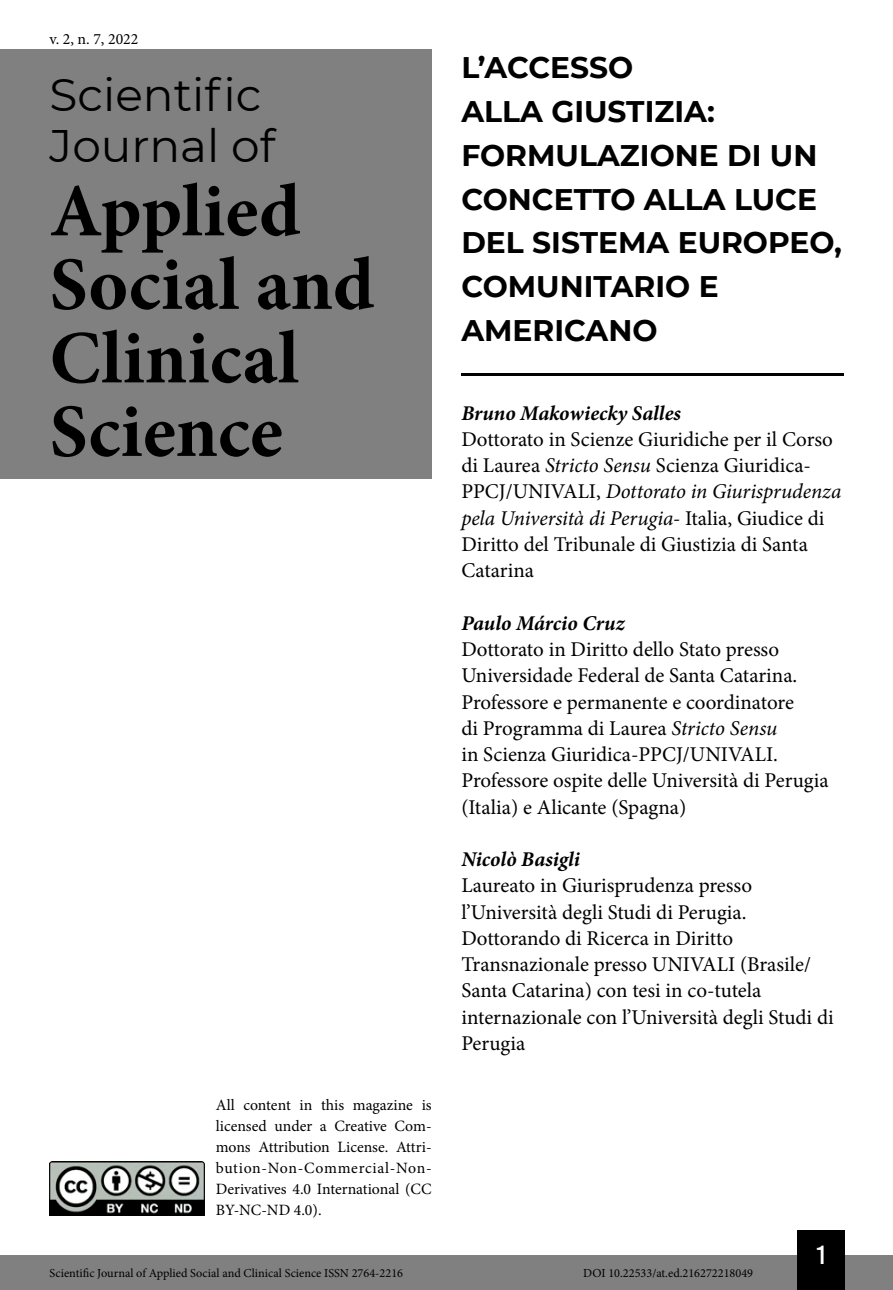
<style>
.page{position:relative;width:893px;height:1290px;background:#fff}
.page>*{position:absolute;margin:0;border:0;box-sizing:border-box;transform-origin:0 0}
.t1{font:700 75.25px/73.5px "Minion Pro";color:#000}
.t2{font:45.5px/50.8px "Montserrat";color:#000}
.Título_Artigo{font:700 29.75px/43.8px "Montserrat";color:#000}
.t3{font:26.25px "Bebas Kai";color:#fff}
.Infos_autor{font:21px/26.2px "Minion Pro";color:#000}
.Autor{font:italic 700 21px "Minion Pro";letter-spacing:-.005em;color:#000}
.t4{font:15.75px/21px "Minion Pro";color:#000;text-align:justify}
.t5{font:12.25px "Minion Pro";color:#000}
.s1{font-style:italic}
</style>
<div class="page">
<div style="left:0;top:1255px;width:893px;height:35px;background:#808080"></div>
<div style="left:797px;top:1230px;width:48px;height:60px;background:#000"></div>
<img style="left:50px;top:1161px;width:154px;height:54px">
<div style="left:0;top:50px;width:432px;height:429px;background:#808080"></div>
<hr style="left:461px;top:373px;width:382px;height:3px;background:#000">
<p class="t4" style="left:50px;top:28px;width:90px">v. 2, n. 7, 2022</p>
<h2 class="t2" style="left:50px;top:68px;width:227px">Scientific<br>Journal of</h2>
<h1 class="t1" style="left:50px;top:174px;width:326px">Applied<br>Social and<br>Clinical<br>Science</h1>
<p class="t4" style="left:216px;top:1095px;width:217px">All content in this magazine is licensed under a Creative Com&shy;mons Attribution License. Attri&shy;bution-Non-Commercial-Non-Derivatives 4.0 International (CC BY-NC-ND 4.0).</p>
<p class="Título_Artigo" style="left:461px;top:44px;width:382px">L’ACCESSO<br>ALLA GIUSTIZIA:<br>FORMULAZIONE DI UN<br>CONCETTO ALLA LUCE<br>DEL SISTEMA EUROPEO,<br>COMUNITARIO E<br>AMERICANO</p>
<p class="Autor" style="left:461px;top:398px;width:221px">Bruno Makowiecky Salles</p>
<p class="Infos_autor" style="left:461px;top:426px;width:381px">Dottorato in Scienze Giuridiche per il Corso di Laurea <span class="s1">Stricto Sensu</span> Scienza Giuridica-PPCJ/UNIVALI, <span class="s1">Dottorato in Giurisprudenza pela Università di Perugia-</span> Italia, Giudice di Diritto del Tribunale di Giustizia di Santa Catarina</p>
<p class="Autor" style="left:461px;top:608px;width:165px">Paulo Márcio Cruz</p>
<p class="Infos_autor" style="left:461px;top:636px;width:369px">Dottorato in Diritto dello Stato presso Universidade Federal de Santa Catarina.<br>Professore e permanente e coordinatore<br>di Programma di Laurea <span class="s1">Stricto Sensu<br></span>in Scienza Giuridica-PPCJ/UNIVALI.<br>Professore ospite delle Università di Perugia (Italia) e Alicante (Spagna)</p>
<p class="Autor" style="left:461px;top:844px;width:120px">Nicolò Basigli</p>
<p class="Infos_autor" style="left:461px;top:872px;width:374px">Laureato in Giurisprudenza presso l’Università degli Studi di Perugia.<br>Dottorando di Ricerca in Diritto Transnazionale presso UNIVALI (Brasile/ Santa Catarina) con tesi in co-tutela internazionale con l’Università degli Studi di Perugia</p>
<p class="t3" style="left:817px;top:1241px;width:10px">1</p>
<p class="t5" style="left:50px;top:1265px;width:355px">Scientific Journal of Applied Social and Clinical Science ISSN 2764-2216</p>
<p class="t5" style="left:583px;top:1265px;width:171px">DOI 10.22533/at.ed.216272218049</p>
</div>
